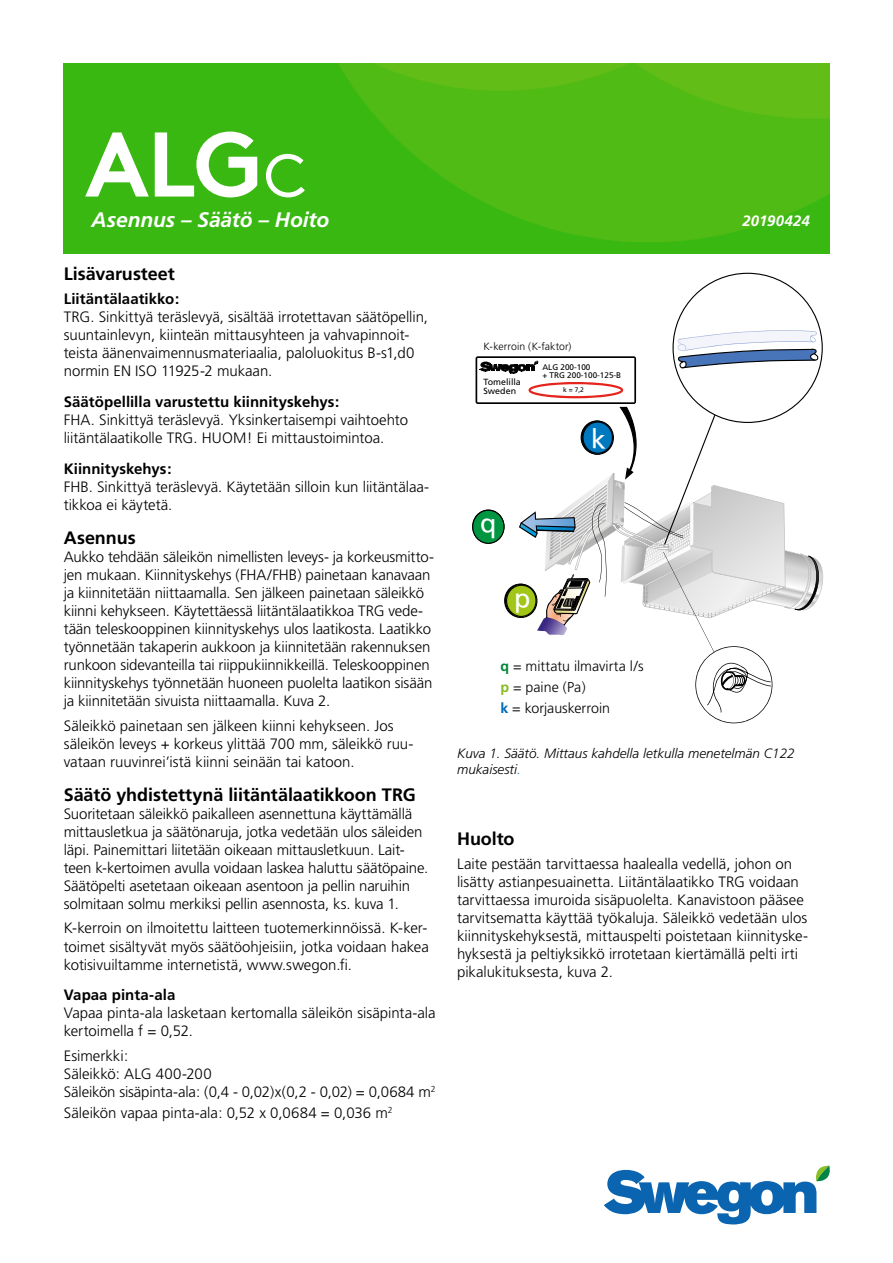
<style>
.page{position:relative;width:893px;height:1263px;background:#fff}
.page>*{position:absolute;margin:0;border:0;box-sizing:border-box;transform-origin:0 0}
.t1{font:700 91.5px "Swegon Brown";color:#fff}
.t2{font:italic 700 21px "Frutiger";letter-spacing:-.005em;color:#fff}
.t3{font:700 18px "Frutiger";letter-spacing:-.005em;color:#000}
.t4{font:300 15px/18px "Frutiger";letter-spacing:-.005em;color:#000}
.t5{font:700 15px "Frutiger";color:#000}
.t6{font:italic 700 15px "Frutiger";letter-spacing:.015em;color:#fff}
.t7{font:300 14.25px/21.3px "Frutiger";letter-spacing:-.005em;color:#000}
.t8{font:italic 300 13.5px/16.2px "Frutiger";color:#000}
.t9{font:300 10.5px "Frutiger";letter-spacing:.01em;color:#000}
.t10{font:8.85px/8.9px "Frutiger";color:#000}
.t11{font:8.1px/8.1px "Frutiger";color:#000}
.t12{font:6.75px "Frutiger";color:#000}
.s1{font-weight:300}
.s2{font-weight:700;color:#008739}
.s3{font-weight:700;color:#86bc25}
.s4{font-weight:700;color:#0069b4}
.s5{color:#0069b4}
</style>
<div class="page">
<img style="left:64px;top:64px;width:765px;height:189px">
<svg style="left:604px;top:1165px;width:226px;height:59px"></svg>
<svg style="left:472px;top:273px;width:351px;height:450px"></svg>
<h1 class="t1" style="left:85px;top:90px;width:224px">ALG<span class="s1">c</span></h1>
<h2 class="t2" style="left:92px;top:207px;width:239px">Asennus – Säätö – Hoito</h2>
<p class="t6" style="left:742px;top:212px;width:69px">20190424</p>
<p class="t3" style="left:64px;top:263px;width:113px">Lisävarusteet</p>
<p class="t5" style="left:64px;top:290px;width:117px">Liitäntälaatikko:</p>
<p class="t4" style="left:64px;top:308px;width:366px">TRG. Sinkittyä teräslevyä, sisältää irrotettavan säätöpellin, suuntainlevyn, kiinteän mittausyhteen ja vahvapinnoit&shy;teista äänenvaimennusmateriaalia, paloluokitus B-s1,d0 normin EN ISO 11925-2 mukaan.</p>
<p class="t5" style="left:64px;top:393px;width:277px">Säätöpellilla varustettu kiinnityskehys:</p>
<p class="t4" style="left:64px;top:411px;width:346px">FHA. Sinkittyä teräslevyä. Yksinkertaisempi vaihtoehto liitäntälaatikolle TRG. HUOM! Ei mittaustoimintoa.</p>
<p class="t5" style="left:64px;top:460px;width:109px">Kiinnityskehys:</p>
<p class="t4" style="left:64px;top:478px;width:367px">FHB. Sinkittyä teräslevyä. Käytetään silloin kun liitäntälaa&shy;tikkoa ei käytetä.</p>
<p class="t3" style="left:64px;top:527px;width:74px">Asennus</p>
<p class="t4" style="left:64px;top:548px;width:372px">Aukko tehdään säleikön nimellisten leveys- ja korkeusmitto&shy;jen mukaan. Kiinnityskehys (FHA/FHB) painetaan kanavaan ja kiinnitetään niittaamalla. Sen jälkeen painetaan säleikkö kiinni kehykseen. Käytettäessä liitäntälaatikkoa TRG vede&shy;tään teleskooppinen kiinnityskehys ulos laatikosta. Laatikko työnnetään takaperin aukkoon ja kiinnitetään rakennuksen runkoon sidevanteilla tai riippukiinnikkeillä. Teleskooppinen kiinnityskehys työnnetään huoneen puolelta laatikon sisään ja kiinnitetään sivuista niittaamalla. Kuva 2.</p>
<p class="t4" style="left:64px;top:717px;width:351px">Säleikkö painetaan sen jälkeen kiinni kehykseen. Jos säleikön leveys + korkeus ylittää 700 mm, säleikkö ruu&shy;vataan ruuvinrei’istä kiinni seinään tai katoon.</p>
<p class="t3" style="left:64px;top:784px;width:354px">Säätö yhdistettynä liitäntälaatikkoon TRG</p>
<p class="t4" style="left:64px;top:805px;width:366px">Suoritetaan säleikkö paikalleen asennettuna käyttämällä mittausletkua ja säätönaruja, jotka vedetään ulos säleiden läpi. Painemittari liitetään oikeaan mittausletkuun. Lait&shy;teen k-kertoimen avulla voidaan laskea haluttu säätöpaine.<br>Säätöpelti asetetaan oikeaan asentoon ja pellin naruihin solmitaan solmu merkiksi pellin asennosta, ks. kuva 1.</p>
<p class="t4" style="left:64px;top:919px;width:367px;text-align:justify">K-kerroin on ilmoitettu laitteen tuotemerkinnöissä. K-ker&shy;toimet sisältyvät myös säätöohjeisiin, jotka voidaan hakea kotisivuiltamme internetistä, www.swegon.fi.</p>
<p class="t5" style="left:64px;top:986px;width:113px">Vapaa pinta-ala</p>
<p class="t4" style="left:64px;top:1004px;width:373px">Vapaa pinta-ala lasketaan kertomalla säleikön sisäpinta-ala kertoimella f = 0,52.</p>
<p class="t4" style="left:64px;top:1047px;width:373px">Esimerkki:<br>Säleikkö: ALG 400-200<br>Säleikön sisäpinta-ala: (0,4 - 0,02)x(0,2 - 0,02) = 0,0684 m<sup>2</sup></p>
<p class="t4" style="left:64px;top:1104px;width:330px">Säleikön vapaa pinta-ala: 0,52 x 0,0684 = 0,036 m<sup>2</sup></p>
<p class="t9" style="left:483px;top:341px;width:90px">K-kerroin (K-faktor)</p>
<p class="t11" style="left:542px;top:363px;width:80px">ALG 200-100<br>+ TRG 200-100-125-B</p>
<p class="t10" style="left:483px;top:378px;width:39px">Tomelilla<br>Sweden</p>
<p class="t12" style="left:563px;top:386px;width:22px">k = 7,2</p>
<p class="t7" style="left:500px;top:655px;width:145px"><span class="s2">q</span> = mittatu ilmavirta l/s <span class="s3">p</span> = paine (Pa)<br><span class="s4">k</span> = korjauskerroin</p>
<p class="t8" style="left:457px;top:745px;width:339px">Kuva 1. Säätö. Mittaus kahdella letkulla menetelmän C122 mukaisesti<span class="s5">.</span></p>
<p class="t3" style="left:457px;top:828px;width:59px">Huolto</p>
<p class="t4" style="left:457px;top:855px;width:353px">Laite pestään tarvittaessa haalealla vedellä, johon on lisätty astianpesuainetta. Liitäntälaatikko TRG voidaan tarvittaessa imuroida sisäpuolelta. Kanavistoon pääsee tarvitsematta käyttää työkaluja. Säleikkö vedetään ulos kiinnityskehyksestä, mittauspelti poistetaan kiinnityske&shy;hyksestä ja peltiyksikkö irrotetaan kiertämällä pelti irti pikalukituksesta, kuva 2.</p>
</div>
